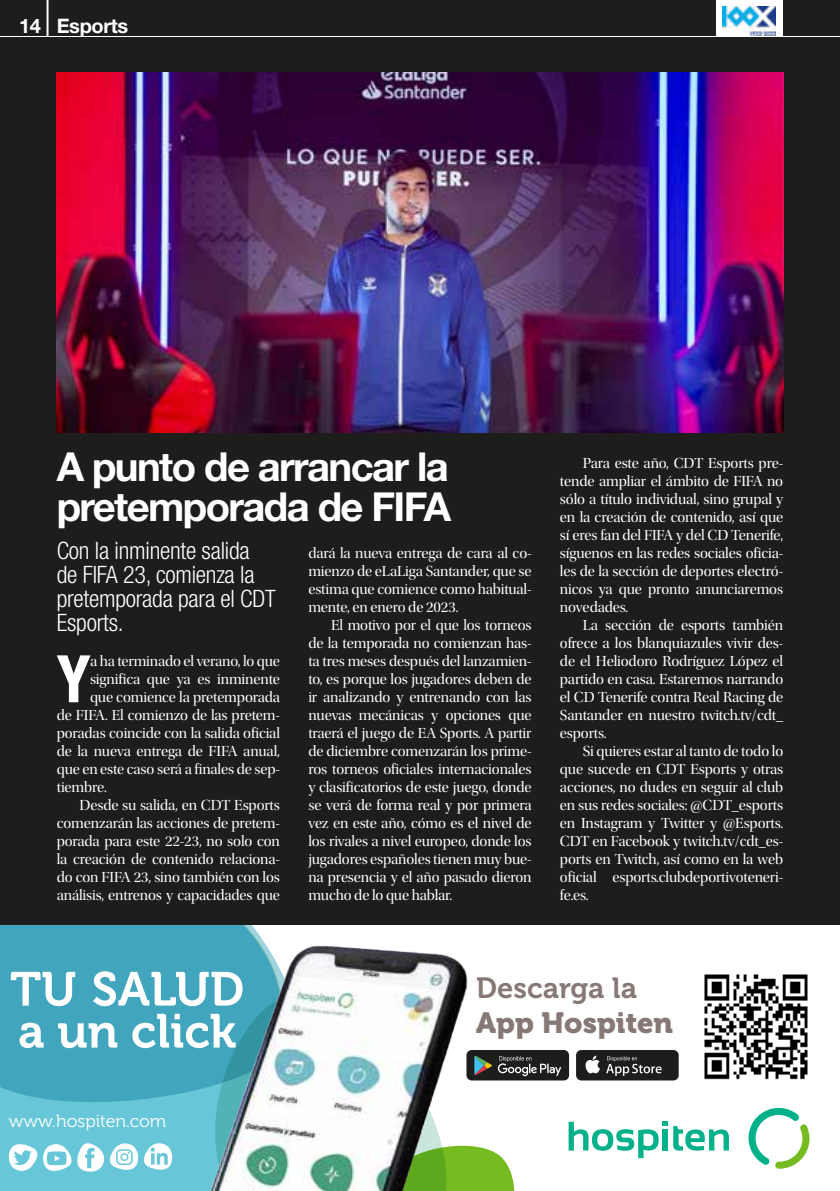
<style>
.page{position:relative;width:840px;height:1191px;background:#fff}
.page>*{position:absolute;margin:0;border:0;box-sizing:border-box;transform-origin:0 0}
.t1{font:700 condensed 65.6px "Helvetica Neue";color:#fff}
.t2{font:700 40px/40px "Helvetica Neue";letter-spacing:-.04em;color:#fff}
.t3{font:29px "Museo 900";color:#867874}
.t4{font:29px "Museo 700";color:#867874}
.t5{font:300 condensed 24px/24px "Helvetica Neue";letter-spacing:-.01em;color:#fff}
.t6{font:700 20px "Helvetica Neue";letter-spacing:-.02em;color:#fff}
.t7{font:17.6px "Museo 300";color:#fff}
.t8{font:15.2px/18px "Utopia Std Disp";letter-spacing:-.01em;color:#fff;text-align:justify}
</style>
<div class="page">
<div style="left:0;top:0;width:839px;height:36px;background:#1d1d1b"></div>
<hr style="left:839px;top:0;width:1px;height:36px;background:#185ca4">
<hr style="left:46px;top:0;width:2px;height:37px;background:#fff">
<div style="left:715px;top:0;width:66px;height:37px;background:#fff"></div>
<img style="left:722px;top:7px;width:53px;height:29px">
<div style="left:0;top:38px;width:839px;height:1153px;background:#1d1d1b"></div>
<img style="left:57px;top:72px;width:725px;height:360px">
<div style="left:0;top:925px;width:839px;height:266px;background:#fff"></div>
<div style="left:0;top:1108px;width:60px;height:83px;background:#67c7d8"></div>
<svg style="left:0;top:925px;width:60px;height:183px;background:#44a8c0"></svg>
<img style="left:60px;top:925px;width:525px;height:266px">
<svg style="left:673px;top:1126px;width:55px;height:24px"></svg>
<svg style="left:568px;top:1121px;width:99px;height:37px"></svg>
<svg style="left:748px;top:1108px;width:61px;height:60px"></svg>
<svg style="left:7px;top:1140px;width:167px;height:33px"></svg>
<svg style="left:19px;top:1013px;width:216px;height:35px"></svg>
<svg style="left:11px;top:971px;width:231px;height:35px"></svg>
<img style="left:704px;top:974px;width:104px;height:106px">
<div style="left:575px;top:1050px;width:103px;height:30px;background:#1d1d1b;border-radius:5px"></div>
<svg style="left:585px;top:1055px;width:14px;height:18px"></svg>
<svg style="left:606px;top:1056px;width:55px;height:20px"></svg>
<div style="left:466px;top:1050px;width:102px;height:30px;background:#1d1d1b;border-radius:5px"></div>
<svg style="left:474px;top:1055px;width:87px;height:21px"></svg>
<h3 class="t6" style="left:19px;top:13px;width:111px">14 Esports</h3>
<h2 class="t2" style="left:57px;top:446px;width:395px">A punto de arrancar la pretemporada de FIFA</h2>
<h3 class="t5" style="left:57px;top:538px;width:220px">Con la inminente salida de FIFA 23, comienza la pretemporada para el CDT<br>Esports.</h3>
<h1 class="t1" style="left:56px;top:639px;width:36px">Y</h1>
<p class="t8" style="left:90px;top:652px;width:191px">a ha terminado el verano, lo que</p>
<p class="t8" style="left:308px;top:544px;width:225px">dará la nueva entrega de cara al co&shy;mienzo de eLaLiga Santander, que se estima que comience como habitual&shy;mente, en enero de 2023.</p>
<p class="t8" style="left:308px;top:616px;width:224px;text-indent:23px">El motivo por el que los torneos de la temporada no comienzan has&shy;ta tres meses después del lanzamien&shy;to, es porque los jugadores deben de ir analizando y entrenando con las nuevas mecánicas y opciones que traerá el juego de EA Sports. A partir de diciembre comenzarán los prime&shy;ros torneos oficiales internacionales y clasificatorios de este juego, donde se verá de forma real y por primera vez en este año, cómo es el nivel de los rivales a nivel europeo, donde los jugadores españoles tienen muy bue&shy;na presencia y el año pasado dieron mucho de lo que hablar.</p>
<p class="t8" style="left:90px;top:670px;width:191px">significa que ya es inminente</p>
<p class="t8" style="left:90px;top:688px;width:191px">que comience la pretemporada</p>
<p class="t8" style="left:57px;top:706px;width:224px">de FIFA. El comienzo de las pretem-</p>
<p class="t8" style="left:57px;top:724px;width:224px">poradas coincide con la salida oficial</p>
<p class="t8" style="left:57px;top:742px;width:224px">de la nueva entrega de FIFA anual,</p>
<p class="t8" style="left:57px;top:760px;width:224px">que en este caso será a finales de sep-</p>
<p class="t8" style="left:57px;top:778px;width:52px">tiembre.</p>
<p class="t8" style="left:79px;top:796px;width:202px">Desde su salida, en CDT Esports</p>
<p class="t8" style="left:57px;top:814px;width:224px">comenzarán las acciones de pretem-</p>
<p class="t8" style="left:57px;top:832px;width:224px">porada para este 22-23, no solo con</p>
<p class="t8" style="left:57px;top:850px;width:224px">la creación de contenido relaciona-</p>
<p class="t8" style="left:57px;top:868px;width:225px">do con FIFA 23, sino también con los</p>
<p class="t8" style="left:57px;top:886px;width:225px">análisis, entrenos y capacidades que</p>
<p class="t8" style="left:559px;top:454px;width:225px;text-indent:23px">Para este año, CDT Esports pre&shy;tende ampliar el ámbito de FIFA no sólo a título individual, sino grupal y en la creación de contenido, así que sí eres fan del FIFA y del CD Tenerife, síguenos en las redes sociales oficia&shy;les de la sección de deportes electró&shy;nicos ya que pronto anunciaremos novedades.</p>
<p class="t8" style="left:559px;top:616px;width:225px;text-indent:23px">La sección de esports también ofrece a los blanquiazules vivir des&shy;de el Heliodoro Rodríguez López el partido en casa. Estaremos narrando el CD Tenerife contra Real Racing de Santander en nuestro twitch.tv/cdt_ esports.</p>
<p class="t8" style="left:559px;top:742px;width:225px;text-indent:23px">Si quieres estar al tanto de todo lo que sucede en CDT Esports y otras acciones, no dudes en seguir al club en sus redes sociales: @CDT_esports en Instagram y Twitter y @Esports.<br>CDT en Facebook y twitch.tv/cdt_es&shy;ports en Twitch, así como en la web oficial esports.clubdeportivoteneri&shy;fe.es.</p>
<p class="t7" style="left:9px;top:1111px;width:159px">www.hospiten.com</p>
<h3 class="t4" style="left:476px;top:972px;width:162px">Descarga la</h3>
<h3 class="t3" style="left:476px;top:1006px;width:198px">App Hospiten</h3>
</div>
